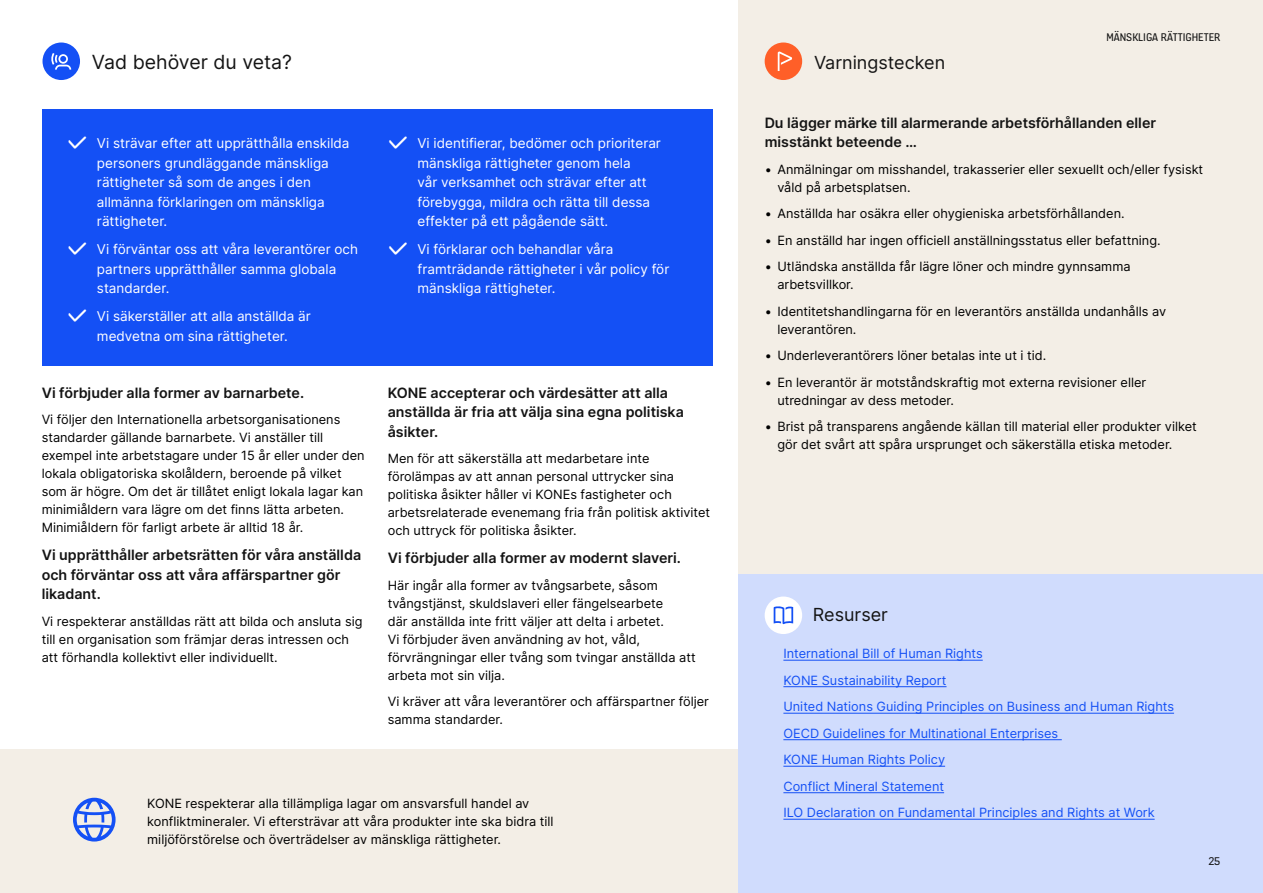
<style>
.page{position:relative;width:1263px;height:893px;background:#fff}
.page>*{position:absolute;margin:0;border:0;box-sizing:border-box;transform-origin:0 0}
.t1{font:19.5px "Inter";color:#141414}
.t2{font:18px "Inter";color:#141414}
.t3{font:600 14.25px/19.5px "Inter";color:#141414}
.t4{font:13.5px/19.5px "Inter";color:#fff}
.t5{font:12.75px/18px "Inter";color:#000}
.t6{font:12.75px/26.5px "Inter";color:#1450f5}
.t7{font:12px "KONE Information";color:#141414}
.s1{font-family:"KONE Information";font-size:28.5px}
</style>
<div class="page">
<div style="left:0;top:750px;width:738px;height:143px;background:#f3eee6"></div>
<div style="left:738px;top:0;width:525px;height:893px;background:#f3eee6"></div>
<div style="left:738px;top:574px;width:525px;height:319px;background:#d0dcfd"></div>
<div style="left:43px;top:43px;width:37px;height:37px;background:#1450f5;border-radius:50%"></div>
<svg style="left:51px;top:53px;width:20px;height:17px"></svg>
<div style="left:765px;top:43px;width:37px;height:37px;background:#ff5f28;border-radius:50%"></div>
<svg style="left:778px;top:52px;width:14px;height:19px"></svg>
<div style="left:765px;top:596px;width:37px;height:38px;background:#fff;border-radius:50%"></div>
<svg style="left:774px;top:606px;width:19px;height:18px"></svg>
<svg style="left:73px;top:798px;width:43px;height:43px"></svg>
<hr style="left:783px;top:660px;width:200px;height:1px;background:#1450f5">
<hr style="left:783px;top:686px;width:163px;height:1px;background:#1450f5">
<hr style="left:783px;top:713px;width:391px;height:1px;background:#1450f5">
<hr style="left:783px;top:739px;width:279px;height:1px;background:#1450f5">
<hr style="left:783px;top:766px;width:162px;height:1px;background:#1450f5">
<hr style="left:783px;top:792px;width:161px;height:1px;background:#1450f5">
<hr style="left:783px;top:819px;width:372px;height:1px;background:#1450f5">
<div style="left:42px;top:109px;width:670px;height:257px;background:#1450f5"></div>
<h1 class="t1" style="left:92px;top:48px;width:202px">Vad behöver du veta?</h1>
<h2 class="t2" style="left:814px;top:50px;width:133px">Varningstecken</h2>
<p class="t7" style="left:1106px;top:29px;width:116px">MÄNSKLIGA RÄTTIGHETER</p>
<p class="t4" style="left:97px;top:133px;width:254px;text-indent:-30px"><span class="s1">✓</span> Vi strävar efter att upprätthålla enskilda personers grundläggande mänskliga rättigheter så som de anges i den allmänna förklaringen om mänskliga rättigheter.</p>
<p class="t4" style="left:97px;top:239px;width:263px;text-indent:-30px"><span class="s1">✓</span> Vi förväntar oss att våra leverantörer och partners upprätthåller samma globala standarder.</p>
<p class="t4" style="left:67px;top:306px;width:245px;text-align:center"><span class="s1">✓</span> Vi säkerställer att alla anställda är medvetna om sina rättigheter.</p>
<p class="t3" style="left:42px;top:382px;width:264px">Vi förbjuder alla former av barnarbete.</p>
<p class="t5" style="left:42px;top:410px;width:324px">Vi följer den Internationella arbetsorganisationens standarder gällande barnarbete. Vi anställer till exempel inte arbetstagare under 15 år eller under den lokala obligatoriska skolåldern, beroende på vilket som är högre. Om det är tillåtet enligt lokala lagar kan minimiåldern vara lägre om det finns lätta arbeten.<br>Minimiåldern för farligt arbete är alltid 18 år.</p>
<p class="t3" style="left:42px;top:545px;width:321px">Vi upprätthåller arbetsrätten för våra anställda och förväntar oss att våra affärspartner gör likadant.</p>
<p class="t5" style="left:42px;top:612px;width:322px">Vi respekterar anställdas rätt att bilda och ansluta sig till en organisation som främjar deras intressen och att förhandla kollektivt eller individuellt.</p>
<p class="t4" style="left:417px;top:133px;width:245px;text-indent:-30px"><span class="s1">✓</span> Vi identifierar, bedömer och prioriterar mänskliga rättigheter genom hela<br>vår verksamhet och strävar efter att förebygga, mildra och rätta till dessa effekter på ett pågående sätt.</p>
<p class="t4" style="left:417px;top:239px;width:253px;text-indent:-30px"><span class="s1">✓</span> Vi förklarar och behandlar våra framträdande rättigheter i vår policy för mänskliga rättigheter.</p>
<p class="t3" style="left:388px;top:382px;width:298px">KONE accepterar och värdesätter att alla anställda är fria att välja sina egna politiska åsikter.</p>
<p class="t5" style="left:388px;top:449px;width:324px">Men för att säkerställa att medarbetare inte förolämpas av att annan personal uttrycker sina politiska åsikter håller vi KONEs fastigheter och arbetsrelaterade evenemang fria från politisk aktivitet och uttryck för politiska åsikter.</p>
<p class="t3" style="left:388px;top:548px;width:295px">Vi förbjuder alla former av modernt slaveri.</p>
<p class="t5" style="left:388px;top:576px;width:309px">Här ingår alla former av tvångsarbete, såsom tvångstjänst, skuldslaveri eller fängelsearbete<br>där anställda inte fritt väljer att delta i arbetet.<br>Vi förbjuder även användning av hot, våld, förvrängningar eller tvång som tvingar anställda att arbeta mot sin vilja.</p>
<p class="t5" style="left:388px;top:692px;width:323px">Vi kräver att våra leverantörer och affärspartner följer samma standarder.</p>
<p class="t5" style="left:147px;top:794px;width:408px">KONE respekterar alla tillämpliga lagar om ansvarsfull handel av konfliktmineraler. Vi eftersträvar att våra produkter inte ska bidra till miljöförstörelse och överträdelser av mänskliga rättigheter.</p>
<p class="t3" style="left:765px;top:112px;width:393px">Du lägger märke till alarmerande arbetsförhållanden eller misstänkt beteende …</p>
<p class="t5" style="left:777px;top:160px;width:427px;text-indent:-13px">• Anmälningar om misshandel, trakasserier eller sexuellt och/eller fysiskt våld på arbetsplatsen.</p>
<p class="t5" style="left:765px;top:204px;width:361px">• Anställda har osäkra eller ohygieniska arbetsförhållanden.</p>
<p class="t5" style="left:765px;top:231px;width:397px">• En anställd har ingen officiell anställningsstatus eller befattning.</p>
<p class="t5" style="left:777px;top:257px;width:355px;text-indent:-13px">• Utländska anställda får lägre löner och mindre gynnsamma arbetsvillkor.</p>
<p class="t5" style="left:777px;top:302px;width:390px;text-indent:-13px">• Identitetshandlingarna för en leverantörs anställda undanhålls av leverantören.</p>
<p class="t5" style="left:765px;top:346px;width:283px">• Underleverantörers löner betalas inte ut i tid.</p>
<p class="t5" style="left:777px;top:373px;width:370px;text-indent:-13px">• En leverantör är motståndskraftig mot externa revisioner eller utredningar av dess metoder.</p>
<p class="t5" style="left:777px;top:417px;width:421px;text-indent:-13px">• Brist på transparens angående källan till material eller produkter vilket gör det svårt att spåra ursprunget och säkerställa etiska metoder.</p>
<h2 class="t2" style="left:813px;top:601px;width:77px">Resurser</h2>
<p class="t6" style="left:783px;top:640px;width:392px">International Bill of Human Rights<br>KONE Sustainability Report<br>United Nations Guiding Principles on Business and Human Rights OECD Guidelines for Multinational Enterprises<br>KONE Human Rights Policy<br>Conflict Mineral Statement<br>ILO Declaration on Fundamental Principles and Rights at Work</p>
<p class="t7" style="left:1208px;top:853px;width:14px">25</p>
</div>
